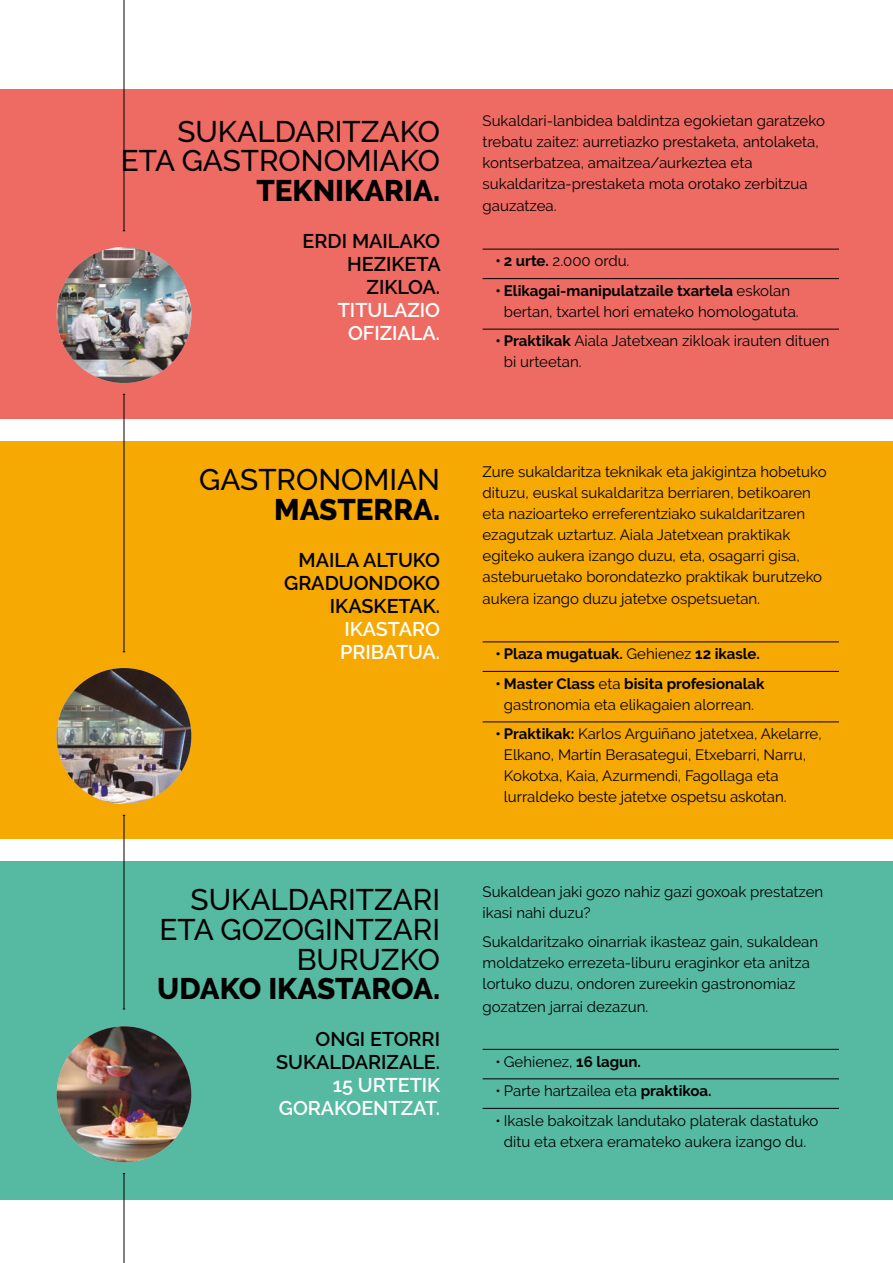
<style>
.page{position:relative;width:893px;height:1263px;background:#fff}
.page>*{position:absolute;margin:0;border:0;box-sizing:border-box;transform-origin:0 0}
.t1{font:500 29.7px/29.7px "Raleway";color:#000;text-align:right}
.t2{font:800 29.7px "Raleway";color:#000}
.t3{font:600 19.8px/23.1px "Raleway";color:#000;text-align:right}
.t4{font:600 19.8px/23.1px "Raleway";color:#fff;text-align:center}
.t5{font:15px/21px "Raleway";color:#000}
.t6{font:700 15px "Raleway";color:#000}
.s1{font-weight:700}
.s2{font-weight:400}
</style>
<div class="page">
<div style="left:0;top:441px;width:893px;height:398px;background:#f6a803"></div>
<div style="left:0;top:89px;width:893px;height:330px;background:#ed6b62"></div>
<hr style="left:483px;top:249px;width:356px;height:1px;background:#000">
<hr style="left:483px;top:278px;width:356px;height:1px;background:#000">
<hr style="left:483px;top:329px;width:356px;height:1px;background:#000">
<hr style="left:483px;top:642px;width:356px;height:1px;background:#000">
<hr style="left:483px;top:671px;width:356px;height:1px;background:#000">
<hr style="left:483px;top:722px;width:356px;height:1px;background:#000">
<div style="left:0;top:861px;width:893px;height:338px;background:#56baa2"></div>
<hr style="left:483px;top:1049px;width:356px;height:1px;background:#000">
<hr style="left:483px;top:1078px;width:356px;height:1px;background:#000">
<hr style="left:483px;top:1108px;width:356px;height:1px;background:#000">
<img style="left:57px;top:247px;width:134px;height:136px">
<img style="left:57px;top:668px;width:134px;height:136px">
<img style="left:57px;top:1026px;width:134px;height:136px">
<hr style="left:124px;top:0;width:1px;height:231px;background:#000">
<hr style="left:124px;top:394px;width:1px;height:258px;background:#000">
<hr style="left:124px;top:815px;width:1px;height:194px;background:#000">
<hr style="left:124px;top:1173px;width:1px;height:90px;background:#000">
<h1 class="t1" style="left:121px;top:116px;width:321px">SUKALDARITZAKO<br>ETA GASTRONOMIAKO</h1>
<h1 class="t2" style="left:256px;top:174px;width:185px">TEKNIKARIA.</h1>
<h2 class="t3" style="left:302px;top:229px;width:140px">ERDI MAILAKO<br>HEZIKETA<br>ZIKLOA.</h2>
<h2 class="t4" style="left:338px;top:299px;width:104px">TITULAZIO<br>OFIZIALA.</h2>
<h1 class="t1" style="left:199px;top:465px;width:242px">GASTRONOMIAN</h1>
<h1 class="t2" style="left:274px;top:493px;width:167px">MASTERRA.</h1>
<h2 class="t3" style="left:284px;top:548px;width:157px">MAILA ALTUKO<br>GRADUONDOKO<br>IKASKETAK.</h2>
<h2 class="t4" style="left:340px;top:618px;width:101px;text-align:left">IKASTARO<br>PRIBATUA.</h2>
<h1 class="t1" style="left:160px;top:885px;width:282px">SUKALDARITZARI<br>ETA GOZOGINTZARI<br>BURUZKO</h1>
<h1 class="t2" style="left:157px;top:972px;width:284px">UDAKO IKASTAROA.</h1>
<h2 class="t3" style="left:276px;top:1027px;width:166px">ONGI ETORRI<br>SUKALDARIZALE.</h2>
<h2 class="t4" style="left:279px;top:1074px;width:163px;text-align:right">15 URTETIK<br>GORAKOENTZAT.</h2>
<p class="t5" style="left:483px;top:110px;width:344px">Sukaldari-lanbidea baldintza egokietan garatzeko trebatu zaitez: aurretiazko prestaketa, antolaketa, kontserbatzea, amaitzea/aurkeztea eta sukaldaritza-prestaketa mota orotako zerbitzua</p>
<p class="t5" style="left:483px;top:195px;width:75px">gauzatzea.</p>
<p class="t5" style="left:495px;top:250px;width:136px"><span class="s1">• 2 urte.</span> 2.000 ordu.</p>
<p class="t5" style="left:495px;top:280px;width:305px;text-align:center"><span class="s1">• Elikagai-manipulatzaile txartela</span> eskolan bertan, txartel hori emateko homologatuta.</p>
<p class="t5" style="left:504px;top:330px;width:327px;text-indent:-9px"><span class="s1">• Praktikak</span> Aiala Jatetxean zikloak irauten dituen bi urteetan.</p>
<p class="t5" style="left:483px;top:461px;width:345px">Zure sukaldaritza teknikak eta jakigintza hobetuko dituzu, euskal sukaldaritza berriaren, betikoaren eta nazioarteko erreferentziako sukaldaritzaren ezagutzak uztartuz. Aiala Jatetxean praktikak egiteko aukera izango duzu, eta, osagarri gisa, asteburuetako borondatezko praktikak burutzeko</p>
<p class="t5" style="left:483px;top:588px;width:279px">aukera izango duzu jatetxe ospetsuetan.</p>
<p class="t6" style="left:495px;top:645px;width:266px">• Plaza mugatuak. <span class="s2">Gehienez</span> 12 ikasle.</p>
<p class="t5" style="left:495px;top:673px;width:271px;text-align:center"><span class="s1">• Master Class</span> eta <span class="s1">bisita profesionalak </span>gastronomia eta elikagaien alorrean.</p>
<p class="t5" style="left:504px;top:723px;width:319px;text-indent:-9px"><span class="s1">• Praktikak:</span> Karlos Arguiñano jatetxea, Akelarre, Elkano, Martín Berasategui, Etxebarri, Narru, Kokotxa, Kaia, Azurmendi, Fagollaga eta lurraldeko beste jatetxe ospetsu askotan.</p>
<p class="t5" style="left:483px;top:881px;width:342px">Sukaldean jaki gozo nahiz gazi goxoak prestatzen ikasi nahi duzu?</p>
<p class="t5" style="left:483px;top:931px;width:337px">Sukaldaritzako oinarriak ikasteaz gain, sukaldean moldatzeko errezeta-liburu eraginkor eta anitza lortuko duzu, ondoren zureekin gastronomiaz</p>
<p class="t5" style="left:483px;top:996px;width:167px">gozatzen jarrai dezazun.</p>
<p class="t5" style="left:495px;top:1051px;width:147px">• Gehienez, <span class="s1">16 lagun.</span></p>
<p class="t5" style="left:495px;top:1080px;width:218px">• Parte hartzailea eta <span class="s1">praktikoa.</span></p>
<p class="t5" style="left:495px;top:1110px;width:325px;text-align:center">• Ikasle bakoitzak landutako platerak dastatuko ditu eta etxera eramateko aukera izango du.</p>
</div>
